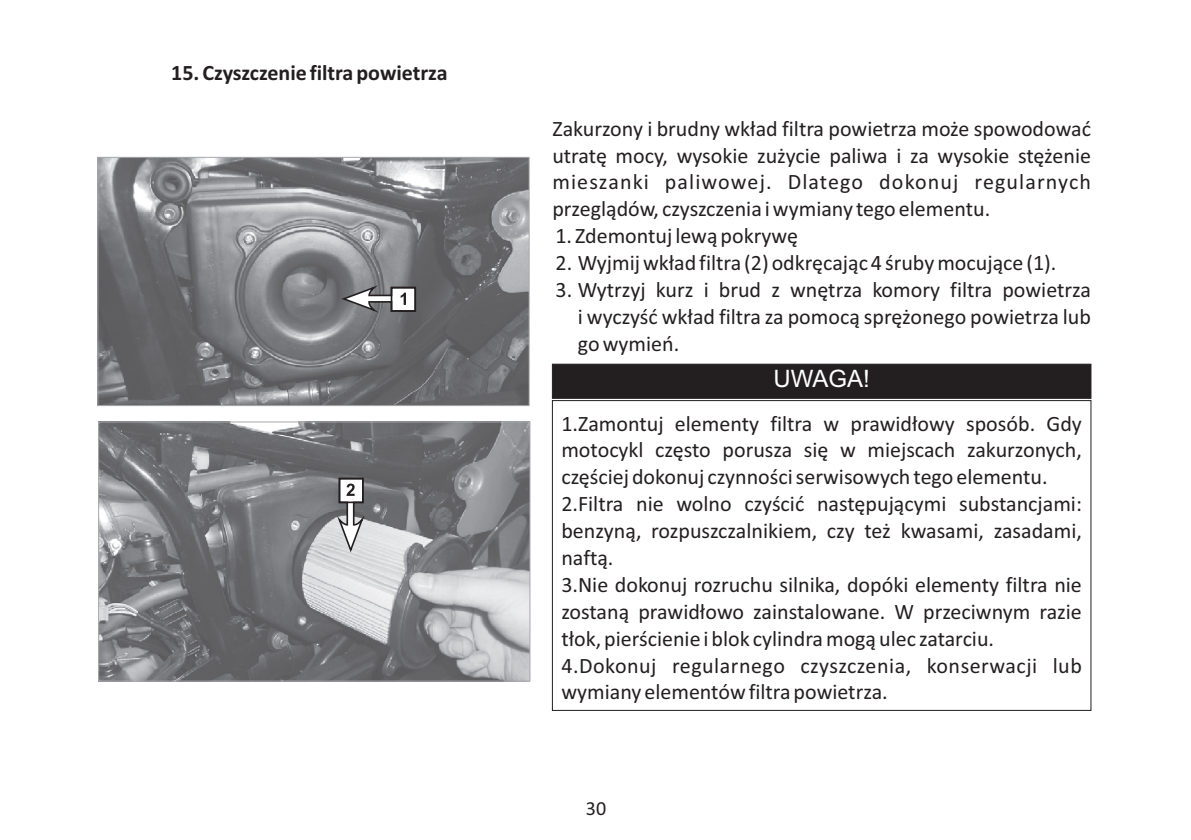
<style>
.page{position:relative;width:1191px;height:840px;background:#fff}
.page>*{position:absolute;margin:0;border:0;box-sizing:border-box;transform-origin:0 0}
.t1{font:24px "Arial";color:#fff}
.t2{font:22px/26.8px "Calibri";color:#231f20;text-align:justify}
.t3{font:700 22px "Calibri";color:#231f20}
.t4{font:20px "Calibri";color:#231f20}
</style>
<div class="page">
<div style="left:552px;top:363px;width:539px;height:35px;background:#231f20"></div>
<div style="left:552px;top:400px;width:539px;height:310px;border:1px solid #231f20"></div>
<img style="left:99px;top:159px;width:428px;height:245px">
<div style="left:97px;top:157px;width:432px;height:249px;border:1px solid #a8a9ad"></div>
<img style="left:100px;top:423px;width:428px;height:256px">
<div style="left:98px;top:421px;width:432px;height:260px;border:1px solid #a8a9ad"></div>
<svg style="left:339px;top:286px;width:78px;height:26px"></svg>
<svg style="left:338px;top:476px;width:26px;height:78px"></svg>
<p class="t3" style="left:171px;top:63px;width:278px">15. Czyszczenie filtra powietrza</p>
<p class="t2" style="left:552px;top:117px;width:540px">Zakurzony i brudny wkład filtra powietrza może spowodować utratę mocy, wysokie zużycie paliwa i za wysokie stężenie mieszanki paliwowej. Dlatego dokonuj regularnych przeglądów, czyszczenia i wymiany tego elementu.</p>
<p class="t2" style="left:555px;top:224px;width:244px">1. Zdemontuj lewą pokrywę</p>
<p class="t2" style="left:555px;top:251px;width:502px">2. Wyjmij wkład filtra (2) odkręcając 4 śruby mocujące (1).</p>
<p class="t2" style="left:578px;top:278px;width:514px;text-indent:-22px">3. Wytrzyj kurz i brud z wnętrza komory filtra powietrza i wyczyść wkład filtra za pomocą sprężonego powietrza lub go wymień.</p>
<p class="t1" style="left:773px;top:369px;width:98px">UWAGA!</p>
<p class="t2" style="left:561px;top:411px;width:522px;text-align:left">1.Zamontuj elementy filtra w prawidłowy sposób. Gdy motocykl często porusza się w miejscach zakurzonych, częściej dokonuj czynności serwisowych tego elementu.<br>2.Filtra nie wolno czyścić następującymi substancjami: benzyną, rozpuszczalnikiem, czy też kwasami, zasadami, naftą.<br>3.Nie dokonuj rozruchu silnika, dopóki elementy filtra nie zostaną prawidłowo zainstalowane. W przeciwnym razie tłok, pierścienie i blok cylindra mogą ulec zatarciu.<br>4.Dokonuj regularnego czyszczenia, konserwacji lub wymiany elementów filtra powietrza.</p>
<p class="t4" style="left:586px;top:799px;width:22px">30</p>
</div>
